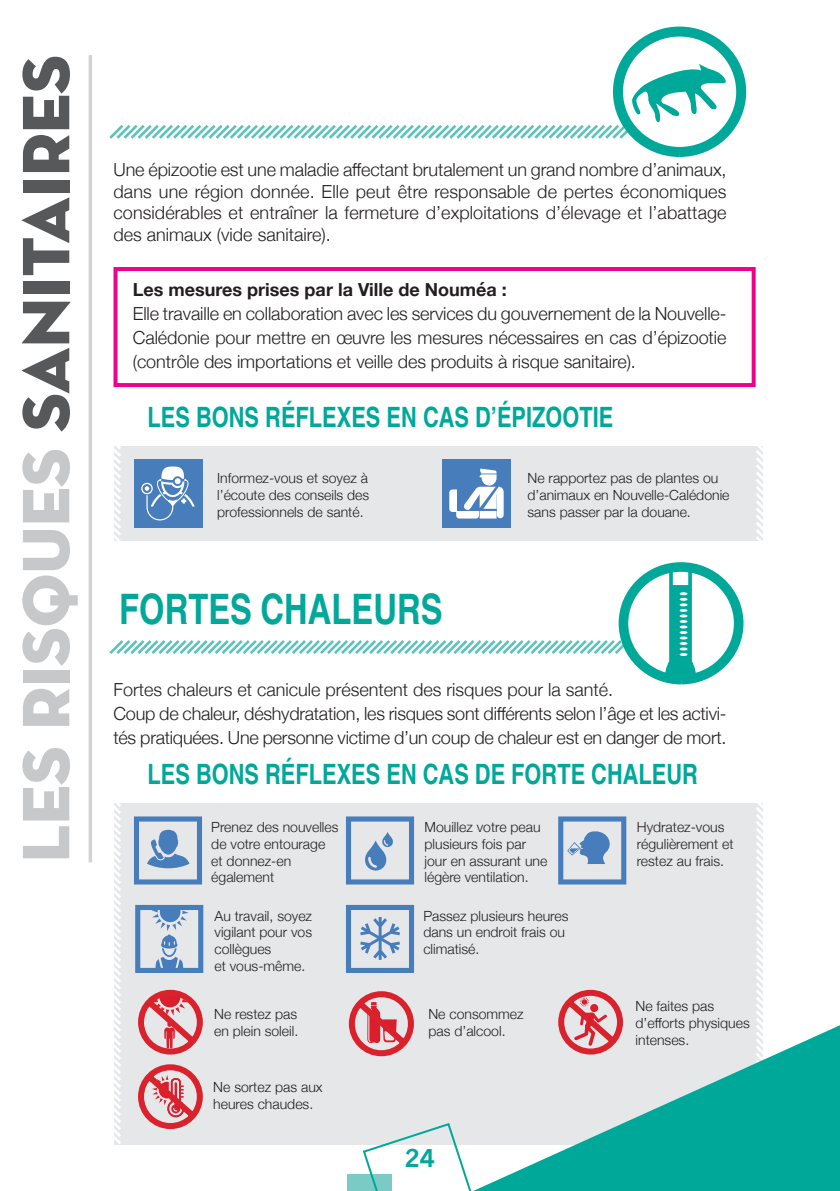
<style>
.page{position:relative;width:840px;height:1191px;background:#fff}
.page>*{position:absolute;margin:0;border:0;box-sizing:border-box;transform-origin:0 0}
.t1{font:68.2px "Neutra Disp Titling";color:#c7c8ca}
.t2{font:700 condensed 42px "Helvetica";color:#00a89a;scale:.95 1}
.t3{font:700 condensed 28px "Helvetica";color:#00a89a;scale:.95 1}
.t4{font:700 24px "News Gothic";color:#00a89a}
.t5{font:300 18px/24px "Helvetica Neue";letter-spacing:-.005em;color:#231f20;text-align:justify}
.t6{font:700 18px "Helvetica Neue";color:#231f20}
.t7{font:300 14px/16.8px "Helvetica Neue";color:#231f20}
.s1{color:#57585a}
</style>
<div class="page">
<div style="left:114px;top:802px;width:647px;height:342px;background:#e6e7e9"></div>
<svg style="left:752px;top:802px;width:11px;height:222px"></svg>
<svg style="left:114px;top:802px;width:10px;height:343px"></svg>
<div style="left:114px;top:446px;width:647px;height:94px;background:#e6e7e9"></div>
<svg style="left:752px;top:446px;width:11px;height:95px"></svg>
<svg style="left:114px;top:446px;width:10px;height:95px"></svg>
<svg style="left:478px;top:1025px;width:361px;height:166px;fill:#00a89a"></svg>
<hr style="left:89px;top:55px;width:3px;height:807px;background:#d1d2d4">
<div style="left:347px;top:1174px;width:44px;height:17px;background:#7acbc6"></div>
<svg style="left:361px;top:1123px;width:117px;height:68px"></svg>
<svg style="left:109px;top:637px;width:522px;height:20px"></svg>
<div style="left:618px;top:562px;width:125px;height:122px;border:10px solid #00a89a;border-radius:50%"></div>
<svg style="left:664px;top:570px;width:31px;height:108px"></svg>
<svg style="left:558px;top:816px;width:68px;height:68px"></svg>
<svg style="left:346px;top:816px;width:68px;height:68px"></svg>
<svg style="left:138px;top:989px;width:65px;height:140px"></svg>
<svg style="left:348px;top:991px;width:66px;height:66px"></svg>
<svg style="left:346px;top:905px;width:68px;height:68px"></svg>
<svg style="left:555px;top:989px;width:70px;height:68px"></svg>
<svg style="left:134px;top:816px;width:68px;height:68px"></svg>
<svg style="left:135px;top:905px;width:68px;height:68px"></svg>
<div style="left:134px;top:459px;width:68px;height:68px;background:#487dbb"></div>
<svg style="left:141px;top:466px;width:54px;height:54px"></svg>
<div style="left:612px;top:27px;width:133px;height:130px;border:10px solid #00a89a;border-radius:50%"></div>
<svg style="left:109px;top:64px;width:618px;height:78px"></svg>
<div style="left:442px;top:459px;width:68px;height:68px;background:#487dbb"></div>
<svg style="left:449px;top:469px;width:54px;height:49px"></svg>
<div style="left:479px;top:511px;width:17px;height:7px;background:#fff"></div>
<div style="left:113px;top:267px;width:642px;height:120px;border:4px solid #ed028c"></div>
<h1 class="t1" style="left:3px;top:862px;width:808px;rotate:-90deg">LES RISQUES <span class="s1">SANITAIRES</span></h1>
<p class="t5" style="left:113px;top:158px;width:614px;line-height:21.6px">Une épizootie est une maladie affectant brutalement un grand nombre d’animaux, dans une région donnée. Elle peut être responsable de pertes économiques considérables et entraîner la fermeture d’exploitations d’élevage et l’abattage des animaux (vide sanitaire).</p>
<p class="t6" style="left:133px;top:275px;width:375px">Les mesures prises par la Ville de Nouméa :</p>
<p class="t5" style="left:133px;top:300px;width:595px">Elle travaille en collaboration avec les services du gouvernement de la Nouvelle-Calédonie pour mettre en œuvre les mesures nécessaires en cas d’épizootie (contrôle des importations et veille des produits à risque sanitaire).</p>
<h3 class="t3" style="left:147px;top:400px;width:491px">LES BONS RÉFLEXES EN CAS D’ÉPIZOOTIE</h3>
<p class="t7" style="left:217px;top:469px;width:153px;text-align:justify">Informez-vous et soyez à l’écoute des conseils des professionnels de santé.</p>
<p class="t7" style="left:527px;top:469px;width:203px">Ne rapportez pas de plantes ou d’animaux en Nouvelle-Calédonie sans passer par la douane.</p>
<h2 class="t2" style="left:119px;top:584px;width:342px">FORTES CHALEURS</h2>
<p class="t5" style="left:113px;top:676px;width:614px;text-align:left">Fortes chaleurs et canicule présentent des risques pour la santé.<br>Coup de chaleur, déshydratation, les risques sont différents selon l’âge et les activi&shy;tés pratiquées. Une personne victime d’un coup de chaleur est en danger de mort.</p>
<h3 class="t3" style="left:147px;top:757px;width:580px">LES BONS RÉFLEXES EN CAS DE FORTE CHALEUR</h3>
<p class="t7" style="left:211px;top:817px;width:129px">Prenez des nouvelles de votre entourage et donnez-en également</p>
<p class="t7" style="left:424px;top:817px;width:124px">Mouillez votre peau plusieurs fois par jour en assurant une légère ventilation.</p>
<p class="t7" style="left:214px;top:906px;width:99px">Au travail, soyez vigilant pour vos collègues<br>et vous-même.</p>
<p class="t7" style="left:423px;top:906px;width:146px">Passez plusieurs heures dans un endroit frais ou climatisé.</p>
<p class="t7" style="left:636px;top:817px;width:98px">Hydratez-vous régulièrement et restez au frais.</p>
<p class="t7" style="left:214px;top:1005px;width:86px">Ne restez pas en plein soleil.</p>
<p class="t7" style="left:635px;top:996px;width:116px">Ne faites pas d’efforts physiques intenses.</p>
<p class="t7" style="left:428px;top:1005px;width:97px">Ne consommez pas d’alcool.</p>
<p class="t7" style="left:213px;top:1077px;width:111px">Ne sortez pas aux heures chaudes.</p>
<h3 class="t4" style="left:405px;top:1143px;width:31px">24</h3>
</div>
